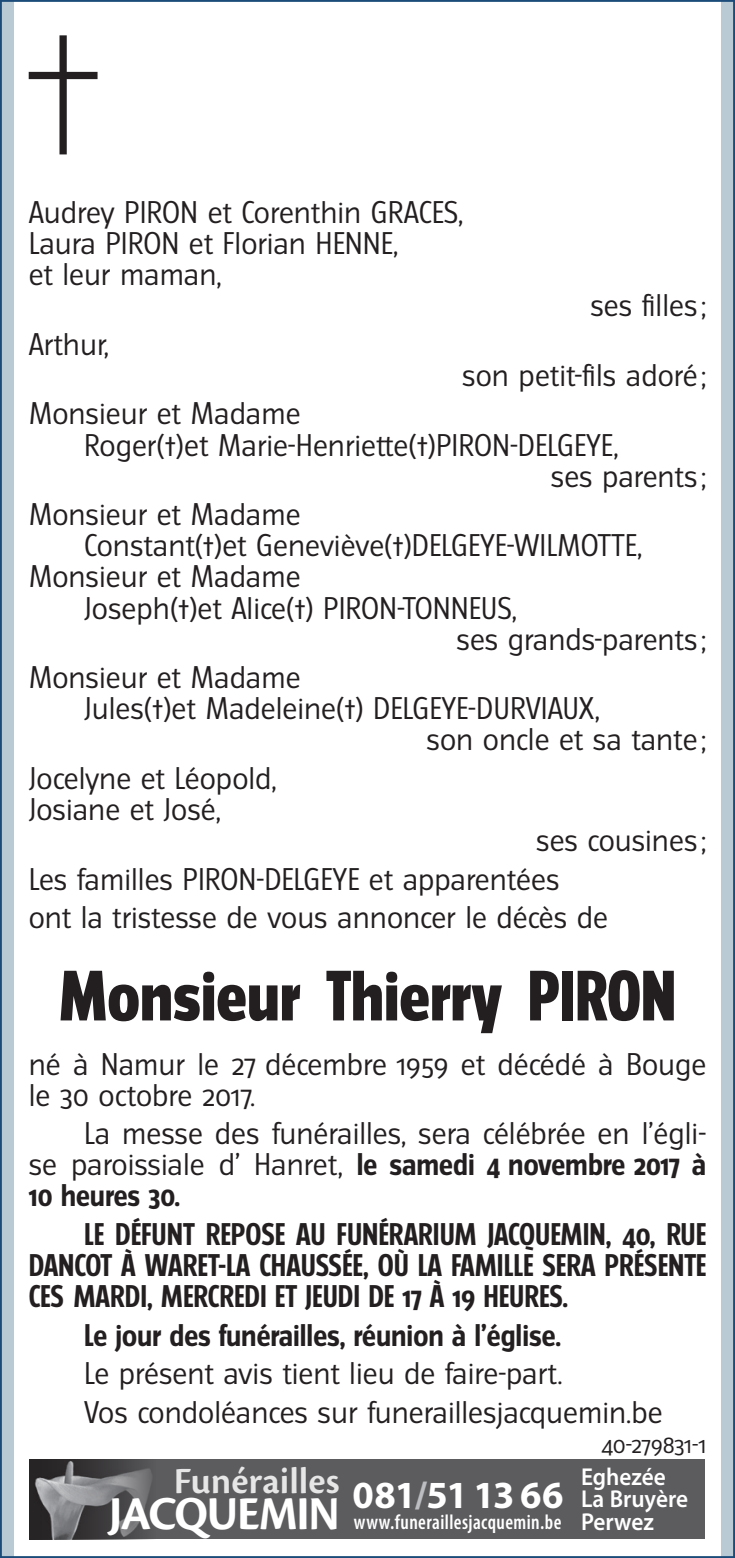
<style>
.page{position:relative;width:735px;height:1558px;background:#fff}
.page>*{position:absolute;margin:0;border:0;box-sizing:border-box;transform-origin:0 0}
.t1{font:800 63.7px "Turmino";color:#231f20}
.t2{font:700 49px "Cronos Pro";letter-spacing:-.03em;color:#fff;scale:.96 1}
.t3{font:600 38.5px "Cronos Pro";color:#fff}
.t4{font:28px/31.2px "Turmino";color:#231f20}
.t5{font:700 28px/31.2px "Turmino";color:#231f20;text-align:justify}
.t6{font:600 24.5px/22.8px "Myriad Pro";color:#fff;scale:.95 1}
.t7{font:22.4px "Turmino";letter-spacing:-.015em;color:#231f20}
.t8{font:600 condensed 21px "Myriad Pro";letter-spacing:.02em;color:#fff;scale:.94 1}
.s1{font-weight:700}
</style>
<div class="page">
<svg style="left:0;top:0;width:14px;height:1558px;background:#a4b8c8"></svg>
<div style="left:720px;top:0;width:14px;height:1558px;background:#bacad5"></div>
<svg style="left:29px;top:35px;width:68px;height:119px"></svg>
<div style="left:30px;top:1459px;width:674px;height:80px;background:#5c5c5f"></div>
<img style="left:30px;top:1459px;width:121px;height:80px">
<p class="t4" style="left:29px;top:197px;width:436px">Audrey PIRON et Corenthin GRACES,<br>Laura PIRON et Florian HENNE,<br>et leur maman,</p>
<p class="t4" style="left:29px;top:328px;width:82px">Arthur,</p>
<p class="t4" style="left:590px;top:290px;width:117px">ses filles ;</p>
<p class="t4" style="left:462px;top:360px;width:245px">son petit-fils adoré;</p>
<p class="t4" style="left:29px;top:398px;width:273px">Monsieur et Madame</p>
<p class="t4" style="left:84px;top:429px;width:535px">Roger(†)et Marie-Henriette(†)PIRON-DELGEYE,</p>
<p class="t4" style="left:550px;top:460px;width:157px">ses parents ;</p>
<p class="t4" style="left:29px;top:499px;width:273px">Monsieur et Madame</p>
<p class="t4" style="left:84px;top:530px;width:559px">Constant(†)et Geneviève(†)DELGEYE-WILMOTTE,</p>
<p class="t4" style="left:29px;top:561px;width:273px">Monsieur et Madame</p>
<p class="t4" style="left:84px;top:592px;width:434px">Joseph(†)et Alice(†) PIRON-TONNEUS,</p>
<p class="t4" style="left:456px;top:623px;width:251px">ses grands-parents ;</p>
<p class="t4" style="left:29px;top:662px;width:273px">Monsieur et Madame</p>
<p class="t4" style="left:84px;top:693px;width:517px">Jules(†)et Madeleine(†) DELGEYE-DURVIAUX,</p>
<p class="t4" style="left:426px;top:724px;width:281px">son oncle et sa tante;</p>
<p class="t4" style="left:29px;top:763px;width:249px">Jocelyne et Léopold,<br>Josiane et José,</p>
<p class="t4" style="left:29px;top:821px;width:678px;line-height:38.5px;text-indent:507px">ses cousines ;<br>Les familles PIRON-DELGEYE et apparentées<br>ont la tristesse de vous annoncer le décès de</p>
<h1 class="t1" style="left:59px;top:957px;width:618px">Monsieur Thierry PIRON</h1>
<p class="t4" style="left:29px;top:1048px;width:678px">né à Namur le 27 décembre 1959 et décédé à Bouge le 30 octobre 2017.</p>
<p class="t4" style="left:29px;top:1118px;width:678px;text-align:justify;text-indent:55px">La messe des funérailles, sera célébrée en l’égli&shy;se paroissiale d’ Hanret, <span class="s1">le samedi 4 novembre 2017 à 10 heures 30.</span></p>
<p class="t5" style="left:29px;top:1218px;width:678px;text-indent:55px">LE DÉFUNT REPOSE AU FUNÉRARIUM JACQUEMIN, 40, RUE DANCOT À WARET-LA CHAUSSÉE, OÙ LA FAMILLE SERA PRÉSENTE CES MARDI, MERCREDI ET JEUDI DE 17 À 19 HEURES.</p>
<p class="t5" style="left:84px;top:1319px;width:478px">Le jour des funérailles, réunion à l’église.</p>
<p class="t4" style="left:84px;top:1354px;width:580px;line-height:38.5px">Le présent avis tient lieu de faire-part.<br>Vos condoléances sur funeraillesjacquemin.be</p>
<p class="t7" style="left:601px;top:1430px;width:106px">40‑279831‑1</p>
<h3 class="t3" style="left:173px;top:1459px;width:167px">Funérailles</h3>
<p class="t6" style="left:580px;top:1464px;width:114px">Eghezée<br>La Bruyère<br>Perwez</p>
<h2 class="t2" style="left:109px;top:1485px;width:474px">JACQUEMIN <sup>081</sup><sup>/</sup><sup>51</sup> <sup>13</sup> <sup>66</sup></h2>
<p class="t8" style="left:353px;top:1510px;width:222px">www.funeraillesjacquemin.be</p>
</div>
